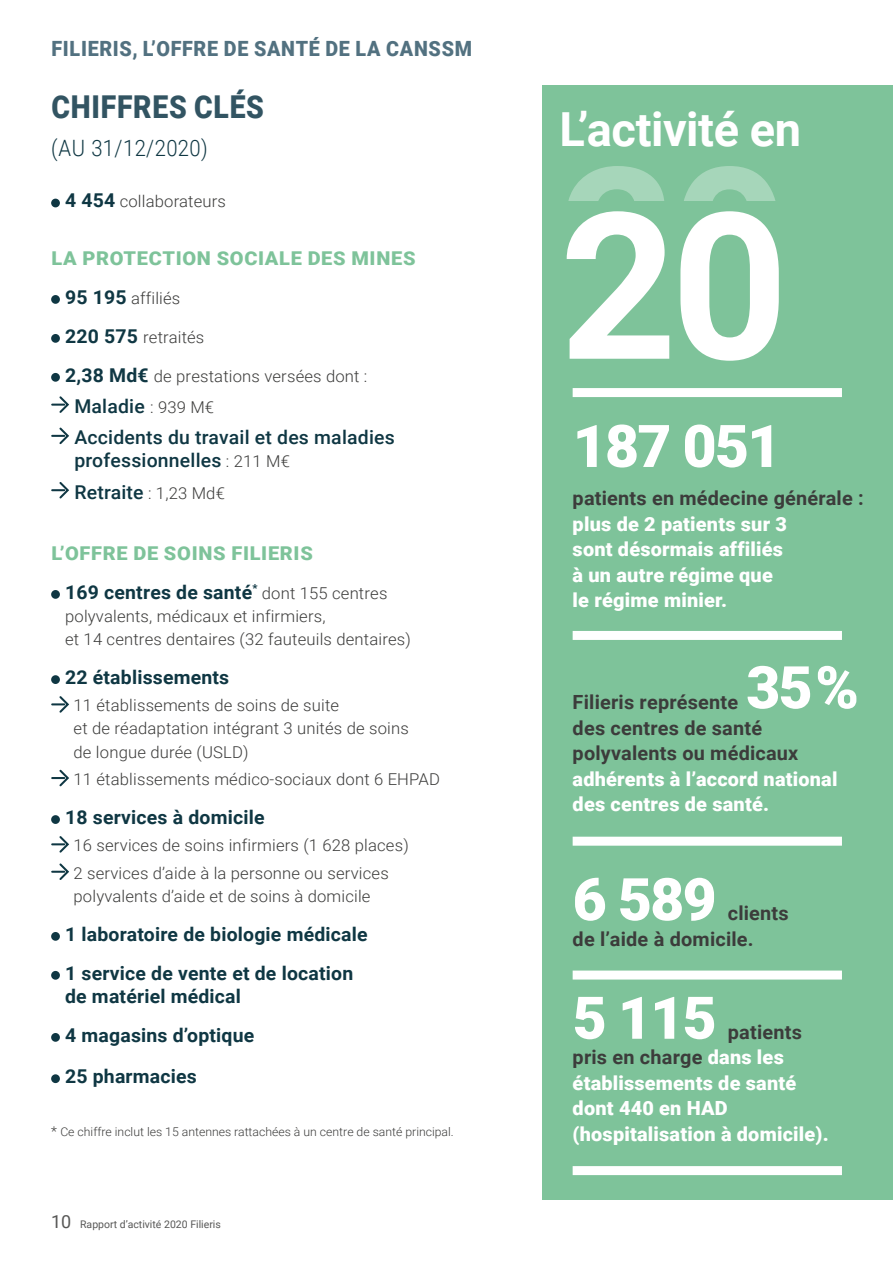
<style>
.page{position:relative;width:893px;height:1263px;background:#fff}
.page>*{position:absolute;margin:0;border:0;box-sizing:border-box;transform-origin:0 0}
.t1{font:700 204.6px "Roboto";color:#fff}
.t2{font:900 58.95px "Roboto";letter-spacing:-.03em;color:#fff}
.t3{font:700 46.95px "Roboto";letter-spacing:-.01em;color:#fff}
.t4{font:900 31.5px "Roboto";letter-spacing:.025em;color:#325462;scale:.9 1}
.t5{font:300 22.5px "Roboto";letter-spacing:.02em;color:#0f3743;scale:.9 1}
.t6{font:900 21px "Roboto";letter-spacing:.035em;color:#527180;scale:.94 1}
.t7{font:900 19.5px/25.5px "Roboto";letter-spacing:.01em;color:#fff}
.t8{font:700 19.5px/25.5px "Roboto";letter-spacing:.01em;color:#3c3c3b}
.t9{font:700 19.05px/39px "Roboto";letter-spacing:.01em;color:#0f3743}
.t10{font:500 19.05px/31.2px "Roboto";letter-spacing:.01em;color:#0f3743}
.t11{font:900 19.05px/39px "Roboto";letter-spacing:.035em;color:#7ec39a;scale:1.05 1}
.t12{font:300 16.35px/23.1px "Roboto";letter-spacing:.01em;color:#3c3c3b}
.t13{font:300 12px "Roboto";color:#3c3c3b}
.t14{font:10.5px "Roboto";color:#575756}
.s1{font-weight:700;font-size:19.05px;color:#0f3743}
.s2{font-weight:300;font-size:16.35px;color:#3c3c3b}
.s3{font-weight:700;color:#0f3743}
.s4{font-size:13.5px}
.s5{font-size:18px}
.s6{font-weight:700;color:#3c3c3b}
</style>
<div class="page">
<div style="left:542px;top:85px;width:351px;height:1114px;background:#7ec39a"></div>
<div style="left:51px;top:199px;width:9px;height:8px;background:#0f3743;border-radius:50%"></div>
<div style="left:51px;top:295px;width:9px;height:9px;background:#0f3743;border-radius:50%"></div>
<div style="left:51px;top:334px;width:9px;height:9px;background:#0f3743;border-radius:50%"></div>
<div style="left:51px;top:373px;width:9px;height:9px;background:#0f3743;border-radius:50%"></div>
<svg style="left:52px;top:396px;width:17px;height:17px"></svg>
<svg style="left:52px;top:427px;width:17px;height:18px"></svg>
<svg style="left:52px;top:482px;width:17px;height:17px"></svg>
<div style="left:51px;top:590px;width:9px;height:9px;background:#0f3743;border-radius:50%"></div>
<div style="left:51px;top:675px;width:9px;height:9px;background:#0f3743;border-radius:50%"></div>
<svg style="left:52px;top:696px;width:17px;height:17px"></svg>
<svg style="left:52px;top:769px;width:17px;height:18px"></svg>
<div style="left:51px;top:815px;width:9px;height:9px;background:#0f3743;border-radius:50%"></div>
<svg style="left:52px;top:836px;width:17px;height:17px"></svg>
<svg style="left:52px;top:863px;width:17px;height:17px"></svg>
<div style="left:51px;top:932px;width:9px;height:9px;background:#0f3743;border-radius:50%"></div>
<div style="left:51px;top:971px;width:9px;height:9px;background:#0f3743;border-radius:50%"></div>
<div style="left:51px;top:1033px;width:9px;height:9px;background:#0f3743;border-radius:50%"></div>
<div style="left:51px;top:1074px;width:9px;height:9px;background:#0f3743;border-radius:50%"></div>
<div style="left:573px;top:631px;width:269px;height:9px;background:#fff"></div>
<div style="left:573px;top:1166px;width:269px;height:9px;background:#fff"></div>
<div style="left:573px;top:388px;width:269px;height:9px;background:#fff"></div>
<div style="left:573px;top:837px;width:269px;height:9px;background:#fff"></div>
<div style="left:573px;top:970px;width:269px;height:9px;background:#fff"></div>
<p class="t6" style="left:51px;top:34px;width:449px">FILIERIS, L’OFFRE DE SANTÉ DE LA CANSSM</p>
<h3 class="t4" style="left:52px;top:85px;width:237px">CHIFFRES CLÉS</h3>
<h3 class="t5" style="left:51px;top:132px;width:176px">(AU 31/12/2020)</h3>
<p class="t12" style="left:65px;top:189px;width:162px"><span class="s1">4 454</span> collaborateurs</p>
<p class="t11" style="left:51px;top:238px;width:348px">LA PROTECTION SOCIALE DES MINES</p>
<p class="t12" style="left:65px;top:286px;width:117px"><span class="s1">95 195</span> affiliés</p>
<p class="t12" style="left:65px;top:325px;width:141px"><span class="s1">220 575</span> retraités</p>
<p class="t12" style="left:65px;top:364px;width:304px"><span class="s1">2,38 Md€</span> de prestations versées dont :</p>
<p class="t10" style="left:74px;top:390px;width:322px">Maladie <span class="s2">: 939 M€<br></span>Accidents du travail et des maladies</p>
<p class="t10" style="left:74px;top:444px;width:217px">professionnelles <span class="s2">: 211 M€<br></span>Retraite <span class="s2">: 1,23 Md€</span></p>
<p class="t11" style="left:65px;top:533px;width:308px;text-indent:-14px">L’OFFRE DE SOINS FILIERIS<br><span class="s3">169 centres de santé</span><sup>*</sup> <span class="s2">dont 155 centres</span></p>
<p class="t12" style="left:65px;top:604px;width:347px">polyvalents, médicaux et infirmiers,<br>et 14 centres dentaires (32 fauteuils dentaires)</p>
<p class="t9" style="left:65px;top:657px;width:166px">22 établissements</p>
<p class="t12" style="left:74px;top:693px;width:337px">11 établissements de soins de suite<br>et de réadaptation intégrant 3 unités de soins de longue durée (USLD)</p>
<p class="t12" style="left:74px;top:767px;width:368px">11 établissements médico-sociaux dont 6 EHPAD</p>
<p class="t9" style="left:65px;top:797px;width:201px">18 services à domicile</p>
<p class="t12" style="left:74px;top:831px;width:337px;line-height:27.3px">16 services de soins infirmiers (1 628 places)<br>2 services d’aide à la personne ou services</p>
<p class="t12" style="left:74px;top:884px;width:298px">polyvalents d’aide et de soins à domicile</p>
<p class="t9" style="left:65px;top:914px;width:304px">1 laboratoire de biologie médicale<br>1 service de vente et de location</p>
<p class="t9" style="left:65px;top:976px;width:191px">de matériel médical<br>4 magasins d’optique</p>
<p class="t9" style="left:65px;top:1056px;width:133px">25 pharmacies</p>
<p class="t13" style="left:51px;top:1124px;width:404px"><span class="s4">*</span> Ce chiffre inclut les 15 antennes rattachées à un centre de santé principal.</p>
<p class="t14" style="left:51px;top:1216px;width:171px"><span class="s5">10</span> Rapport d’activité 2020 Filieris</p>
<h3 class="t3" style="left:559px;top:97px;width:243px">L’activité en</h3>
<h1 class="t1" style="left:560px;top:97px;width:230px">20</h1>
<h1 class="t1" style="left:560px;top:143px;width:230px">20</h1>
<h2 class="t2" style="left:573px;top:405px;width:210px">187 051</h2>
<p class="t8" style="left:573px;top:485px;width:293px">patients en médecine générale :</p>
<p class="t7" style="left:573px;top:510px;width:216px">plus de 2 patients sur 3 sont désormais affiliés à un autre régime que le régime minier.</p>
<h2 class="t2" style="left:746px;top:646px;width:114px">35 %</h2>
<p class="t8" style="left:573px;top:689px;width:227px">Filieris représente<br>des centres de santé polyvalents ou médicaux</p>
<p class="t7" style="left:573px;top:765px;width:266px">adhérents à l’accord national des centres de santé.</p>
<h2 class="t2" style="left:573px;top:858px;width:145px">6 589</h2>
<p class="t8" style="left:573px;top:900px;width:218px;text-indent:155px">clients de l’aide à domicile.</p>
<h2 class="t2" style="left:573px;top:976px;width:145px">5 115</h2>
<p class="t7" style="left:573px;top:1018px;width:258px;text-indent:155px"><span class="s6">patients pris en charge</span> dans les établissements de santé dont 440 en HAD (hospitalisation à domicile).</p>
</div>
